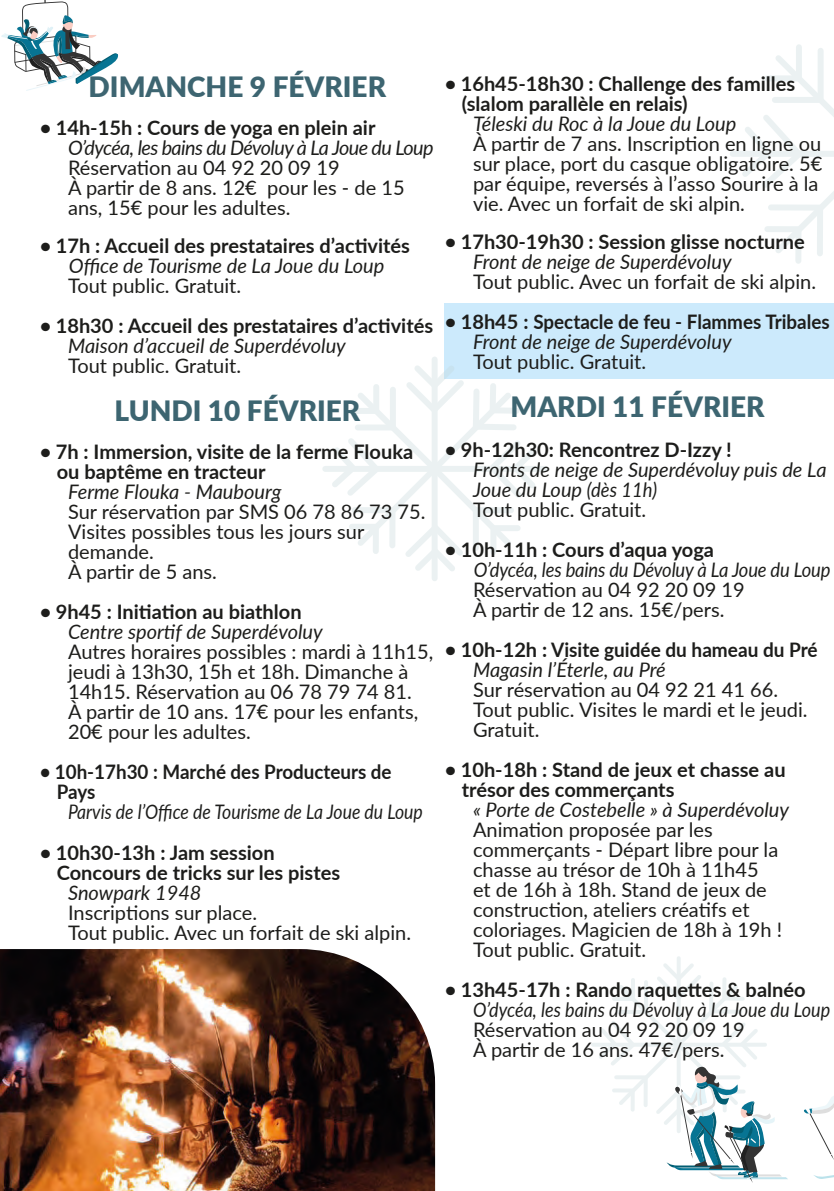
<style>
.page{position:relative;width:834px;height:1191px;background:#fff}
.page>*{position:absolute;margin:0;border:0;box-sizing:border-box;transform-origin:0 0}
.t1{font:900 28px "Lato";color:#3d6571}
.t2{font:20px/20px "Lato";color:#1d1d1b}
.t3{font:700 20px/20px "Lato";color:#1d1d1b}
.t4{font:italic 20px/20px "Lato";color:#1d1d1b}
.t5{font:italic 20px "Lato";color:#1d1d1b;scale:.88 1}
.t6{font:italic 20px "Lato";letter-spacing:-.03em;color:#1d1d1b}
.t7{font:italic 20px "Lato";color:#1d1d1b;scale:.92 1}
.t8{font:italic 20px "Lato";color:#1d1d1b;scale:.9 1}
.t9{font:700 20px/20px "Lato";color:#1d1d1b;scale:.94 1}
</style>
<div class="page">
<div style="left:732px;top:151px;width:101px;height:6px;background:#ebf1f2"></div>
<svg style="left:742px;top:44px;width:91px;height:220px"></svg>
<div style="left:444px;top:304px;width:389px;height:75px;background:#cceafc"></div>
<svg style="left:1px;top:0;width:118px;height:91px"></svg>
<img style="left:0;top:949px;width:435px;height:242px">
<div style="left:325px;top:466px;width:220px;height:6px;background:#ebf1f2"></div>
<svg style="left:332px;top:360px;width:204px;height:217px"></svg>
<svg style="left:595px;top:959px;width:193px;height:224px"></svg>
<svg style="left:814px;top:1175px;width:19px;height:4px"></svg>
<svg style="left:804px;top:1096px;width:29px;height:62px"></svg>
<h1 class="t1" style="left:89px;top:66px;width:299px">DIMANCHE 9 FÉVRIER</h1>
<p class="t3" style="left:40px;top:117px;width:337px">• 14h-15h : Cours de yoga en plein air</p>
<p class="t6" style="left:68px;top:134px;width:367px">O’dycéa, les bains du Dévoluy à La Joue du Loup</p>
<p class="t2" style="left:68px;top:157px;width:338px">Réservation au 04 92 20 09 19<br>À partir de 8 ans. 12€ pour les - de 15 ans, 15€ pour les adultes.</p>
<p class="t3" style="left:40px;top:235px;width:372px">• 17h : Accueil des prestataires d’activités</p>
<p class="t4" style="left:69px;top:255px;width:317px">Office de Tourisme de La Joue du Loup</p>
<p class="t2" style="left:68px;top:275px;width:174px">Tout public. Gratuit.</p>
<p class="t3" style="left:40px;top:315px;width:395px">• 18h30 : Accueil des prestataires d’activités</p>
<p class="t4" style="left:68px;top:335px;width:279px">Maison d’accueil de Superdévoluy</p>
<p class="t2" style="left:68px;top:355px;width:174px">Tout public. Gratuit.</p>
<h1 class="t1" style="left:114px;top:390px;width:247px">LUNDI 10 FÉVRIER</h1>
<p class="t3" style="left:57px;top:441px;width:358px;text-indent:-17px">• 7h : Immersion, visite de la ferme Flouka ou baptême en tracteur</p>
<p class="t4" style="left:68px;top:481px;width:215px">Ferme Flouka - Maubourg</p>
<p class="t2" style="left:68px;top:501px;width:359px">Sur réservation par SMS 06 78 86 73 75.<br>Visites possibles tous les jours sur demande.<br>À partir de 5 ans.</p>
<p class="t3" style="left:40px;top:601px;width:263px">• 9h45 : Initiation au biathlon</p>
<p class="t4" style="left:68px;top:621px;width:256px">Centre sportif de Superdévoluy</p>
<p class="t2" style="left:68px;top:641px;width:366px">Autres horaires possibles : mardi à 11h15, jeudi à 13h30, 15h et 18h. Dimanche à 14h15. Réservation au 06 78 79 74 81.<br>À partir de 10 ans. 17€ pour les enfants, 20€ pour les adultes.</p>
<p class="t9" style="left:57px;top:761px;width:358px;text-indent:-17px">• 10h-17h30 : Marché des Producteurs de<br>Pays</p>
<p class="t5" style="left:68px;top:798px;width:404px">Parvis de l’Office de Tourisme de La Joue du Loup</p>
<p class="t3" style="left:57px;top:841px;width:285px;text-indent:-17px">• 10h30-13h : Jam session<br>Concours de tricks sur les pistes</p>
<p class="t4" style="left:68px;top:881px;width:135px">Snowpark 1948</p>
<p class="t2" style="left:68px;top:901px;width:344px">Inscriptions sur place.<br>Tout public. Avec un forfait de ski alpin.</p>
<p class="t3" style="left:461px;top:73px;width:335px;text-indent:-17px">• 16h45-18h30 : Challenge des familles (slalom parallèle en relais)</p>
<p class="t4" style="left:473px;top:113px;width:265px">Téleski du Roc à la Joue du Loup</p>
<p class="t2" style="left:473px;top:133px;width:351px">À partir de 7 ans. Inscription en ligne ou sur place, port du casque obligatoire. 5€ par équipe, reversés à l’asso Sourire à la vie. Avec un forfait de ski alpin.</p>
<p class="t3" style="left:444px;top:231px;width:361px">• 17h30-19h30 : Session glisse nocturne</p>
<p class="t4" style="left:473px;top:251px;width:260px">Front de neige de Superdévoluy</p>
<p class="t2" style="left:473px;top:271px;width:344px">Tout public. Avec un forfait de ski alpin.</p>
<p class="t3" style="left:444px;top:311px;width:386px">• 18h45 : Spectacle de feu - Flammes Tribales</p>
<p class="t4" style="left:473px;top:331px;width:260px">Front de neige de Superdévoluy</p>
<p class="t2" style="left:473px;top:351px;width:174px">Tout public. Gratuit.</p>
<h1 class="t1" style="left:510px;top:385px;width:255px">MARDI 11 FÉVRIER</h1>
<p class="t3" style="left:444px;top:439px;width:289px">• 9h-12h30: Rencontrez D-Izzy !</p>
<p class="t4" style="left:473px;top:459px;width:355px">Fronts de neige de Superdévoluy puis de La<br>Joue du Loup (dès 11h)</p>
<p class="t2" style="left:473px;top:499px;width:174px">Tout public. Gratuit.</p>
<p class="t3" style="left:444px;top:539px;width:271px">• 10h-11h : Cours d’aqua yoga</p>
<p class="t7" style="left:474px;top:555px;width:389px">O’dycéa, les bains du Dévoluy à La Joue du Loup</p>
<p class="t2" style="left:473px;top:579px;width:273px">Réservation au 04 92 20 09 19<br>À partir de 12 ans. 15€/pers.</p>
<p class="t3" style="left:444px;top:639px;width:374px">• 10h-12h : Visite guidée du hameau du Pré</p>
<p class="t4" style="left:473px;top:659px;width:194px">Magasin l’Éterle, au Pré</p>
<p class="t2" style="left:473px;top:679px;width:336px">Sur réservation au 04 92 21 41 66.<br>Tout public. Visites le mardi et le jeudi.<br>Gratuit.</p>
<p class="t3" style="left:461px;top:759px;width:325px;text-indent:-17px">• 10h-18h : Stand de jeux et chasse au trésor des commerçants</p>
<p class="t4" style="left:473px;top:799px;width:317px">« Porte de Costebelle » à Superdévoluy</p>
<p class="t2" style="left:473px;top:819px;width:310px">Animation proposée par les commerçants - Départ libre pour la chasse au trésor de 10h à 11h45<br>et de 16h à 18h. Stand de jeux de construction, ateliers créatifs et coloriages. Magicien de 18h à 19h !<br>Tout public. Gratuit.</p>
<p class="t3" style="left:444px;top:979px;width:362px">• 13h45-17h : Rando raquettes &amp; balnéo</p>
<p class="t8" style="left:473px;top:995px;width:398px">O’dycéa, les bains du Dévoluy à La Joue du Loup</p>
<p class="t2" style="left:473px;top:1019px;width:273px">Réservation au 04 92 20 09 19<br>À partir de 16 ans. 47€/pers.</p>
</div>
